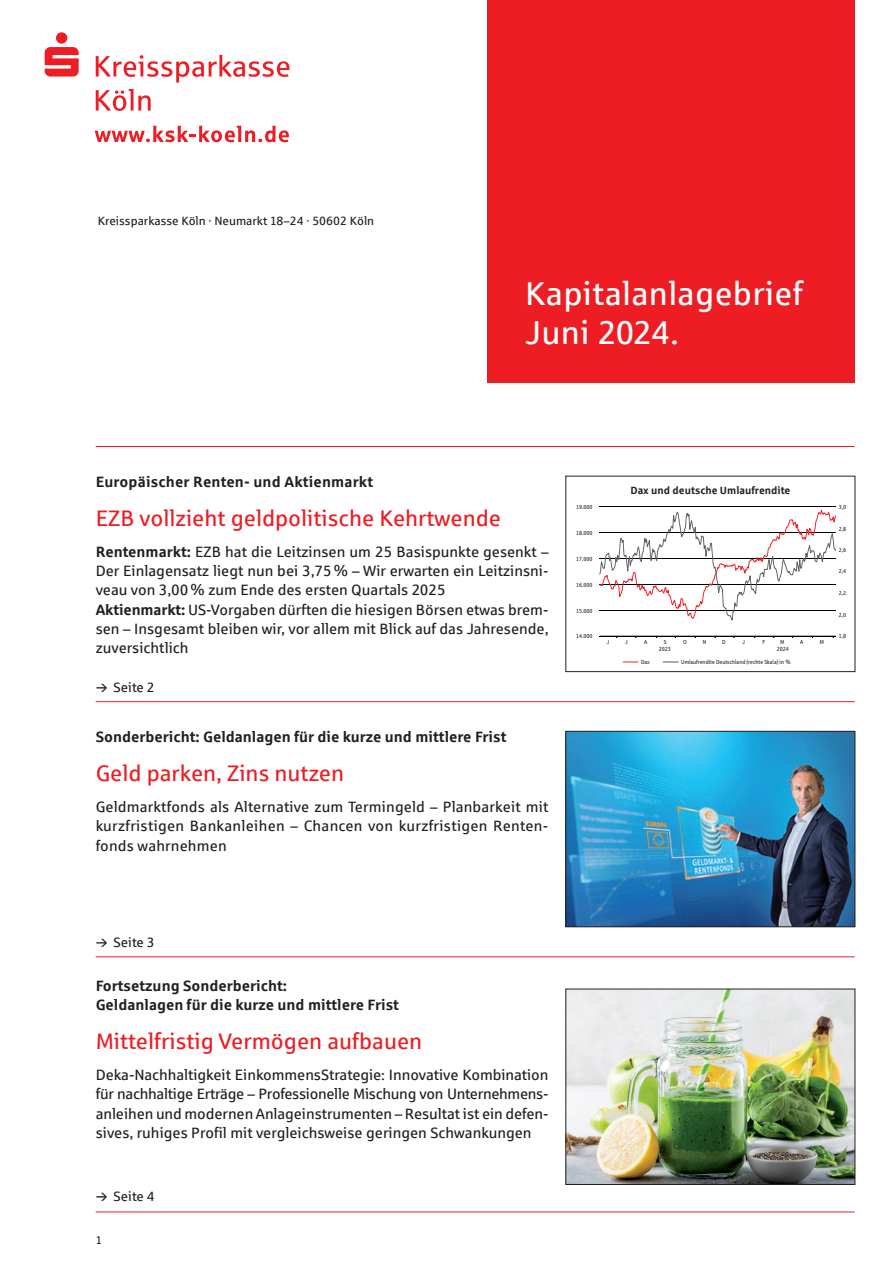
<style>
.page{position:relative;width:893px;height:1263px;background:#fff}
.page>*{position:absolute;margin:0;border:0;box-sizing:border-box;transform-origin:0 0}
.t1{font:33px/39.6px "Sparkasse Rg";letter-spacing:.01em;color:#fff}
.t2{font:22.5px "Sparkasse Rg";color:#ee1d23}
.t3{font:15px/19.2px "Sparkasse Rg";color:#231f20;text-align:justify}
.t4{font:700 15px/19.2px "Sparkasse Rg";color:#231f20}
.t5{font:13.5px "Sparkasse Rg";color:#231f20}
.t6{font:12px "Sparkasse Rg";color:#231f20}
.t7{font:11.25px "Sparkasse Rg";color:#231f20}
.t8{font:700 10.5px "Sparkasse Rg";color:#231f20}
.t9{font:5.85px "Sparkasse Rg";color:#231f20;scale:.9 1}
.s1{font-weight:700}
</style>
<div class="page">
<div style="left:487px;top:0;width:368px;height:383px;background:#ee1d23"></div>
<svg style="left:96px;top:89px;width:55px;height:22px"></svg>
<svg style="left:96px;top:55px;width:193px;height:27px"></svg>
<svg style="left:45px;top:32px;width:34px;height:45px"></svg>
<svg style="left:95px;top:126px;width:194px;height:16px"></svg>
<hr style="left:96px;top:1211px;width:759px;height:1px;background:#ee1d23">
<hr style="left:96px;top:446px;width:759px;height:1px;background:#ee1d23">
<hr style="left:96px;top:701px;width:759px;height:1px;background:#ee1d23">
<hr style="left:96px;top:956px;width:759px;height:1px;background:#ee1d23">
<div style="left:566px;top:476px;width:289px;height:196px;border:1px solid #231f20"></div>
<hr style="left:600px;top:506px;width:236px;height:1px;background:#000001">
<svg style="left:600px;top:509px;width:236px;height:112px"></svg>
<hr style="left:600px;top:636px;width:236px;height:1px;background:#000001">
<svg style="left:623px;top:661px;width:15px;height:1px"></svg>
<svg style="left:663px;top:661px;width:16px;height:1px"></svg>
<img style="left:568px;top:733px;width:285px;height:192px">
<div style="left:566px;top:731px;width:289px;height:196px;border:1px solid #231f20"></div>
<img style="left:568px;top:991px;width:285px;height:192px">
<div style="left:566px;top:989px;width:289px;height:196px;border:1px solid #231f20"></div>
<p class="t6" style="left:98px;top:214px;width:278px">Kreissparkasse Köln · Neumarkt 18–24 · 50602 Köln</p>
<h1 class="t1" style="left:525px;top:273px;width:279px">Kapitalanlagebrief<br>Juni 2024.</h1>
<p class="t4" style="left:96px;top:472px;width:279px">Europäischer Renten- und Aktienmarkt</p>
<h2 class="t2" style="left:96px;top:504px;width:407px">EZB vollzieht geldpolitische Kehrtwende</h2>
<p class="t3" style="left:96px;top:542px;width:454px;text-align:left"><span class="s1">Rentenmarkt:</span> EZB hat die Leitzinsen um 25 Basispunkte gesenkt – Der Einlagensatz liegt nun bei 3,75% – Wir erwarten ein Leitzinsni&shy;veau von 3,00% zum Ende des ersten Quartals 2025<br><span class="s1">Aktienmarkt:</span> US-Vorgaben dürften die hiesigen Börsen etwas brem&shy;sen – Insgesamt bleiben wir, vor allem mit Blick auf das Jahresende, zuversichtlich</p>
<p class="t5" style="left:114px;top:679px;width:43px">Seite 2</p>
<p class="t4" style="left:96px;top:727px;width:412px">Sonderbericht: Geldanlagen für die kurze und mittlere Frist</p>
<h2 class="t2" style="left:96px;top:759px;width:250px">Geld parken, Zins nutzen</h2>
<p class="t3" style="left:96px;top:797px;width:454px">Geldmarktfonds als Alternative zum Termingeld – Planbarkeit mit kurzfristigen Bankanleihen – Chancen von kurzfristigen Renten&shy;fonds wahrnehmen</p>
<p class="t9" style="left:576px;top:503px;width:20px">19.000</p>
<p class="t9" style="left:576px;top:529px;width:20px">18.000</p>
<p class="t9" style="left:576px;top:555px;width:20px">17.000</p>
<p class="t9" style="left:576px;top:581px;width:20px">16.000</p>
<p class="t9" style="left:576px;top:607px;width:20px">15.000</p>
<p class="t9" style="left:576px;top:633px;width:20px">14.000</p>
<p class="t8" style="left:630px;top:484px;width:162px">Dax und deutsche Umlaufrendite</p>
<p class="t9" style="left:607px;top:638px;width:4px">J</p>
<p class="t9" style="left:625px;top:638px;width:4px">J</p>
<p class="t9" style="left:644px;top:638px;width:5px">A</p>
<p class="t9" style="left:664px;top:638px;width:5px">S</p>
<p class="t9" style="left:683px;top:638px;width:6px">O</p>
<p class="t9" style="left:703px;top:638px;width:5px">N</p>
<p class="t9" style="left:722px;top:638px;width:5px">D</p>
<p class="t9" style="left:743px;top:638px;width:4px">J</p>
<p class="t9" style="left:762px;top:638px;width:4px">F</p>
<p class="t9" style="left:780px;top:638px;width:6px">M</p>
<p class="t9" style="left:800px;top:638px;width:5px">A</p>
<p class="t9" style="left:820px;top:638px;width:6px">M</p>
<p class="t9" style="left:659px;top:646px;width:15px">2023</p>
<p class="t9" style="left:777px;top:646px;width:15px">2024</p>
<p class="t9" style="left:641px;top:658px;width:11px">Dax</p>
<p class="t9" style="left:681px;top:658px;width:123px">Umlaufrendite Deutschland (rechte Skala) in %</p>
<p class="t9" style="left:839px;top:503px;width:10px">3,0</p>
<p class="t9" style="left:839px;top:525px;width:10px">2,8</p>
<p class="t9" style="left:839px;top:546px;width:10px">2,6</p>
<p class="t9" style="left:839px;top:568px;width:10px">2,4</p>
<p class="t9" style="left:839px;top:589px;width:10px">2,2</p>
<p class="t9" style="left:839px;top:611px;width:10px">2,0</p>
<p class="t9" style="left:839px;top:633px;width:10px">1,8</p>
<p class="t5" style="left:114px;top:934px;width:43px">Seite 3</p>
<p class="t4" style="left:96px;top:975px;width:305px">Fortsetzung Sonderbericht:<br>Geldanlagen für die kurze und mittlere Frist</p>
<h2 class="t2" style="left:96px;top:1027px;width:328px">Mittelfristig Vermögen aufbauen</h2>
<p class="t3" style="left:96px;top:1065px;width:454px">Deka-Nachhaltigkeit EinkommensStrategie: Innovative Kombination für nachhaltige Erträge – Professionelle Mischung von Unternehmens&shy;anleihen und modernen Anlageinstrumenten – Resultat ist ein defen&shy;sives, ruhiges Profil mit vergleichsweise geringen Schwankungen</p>
<p class="t5" style="left:114px;top:1188px;width:43px">Seite 4</p>
<p class="t7" style="left:96px;top:1233px;width:8px">1</p>
</div>
